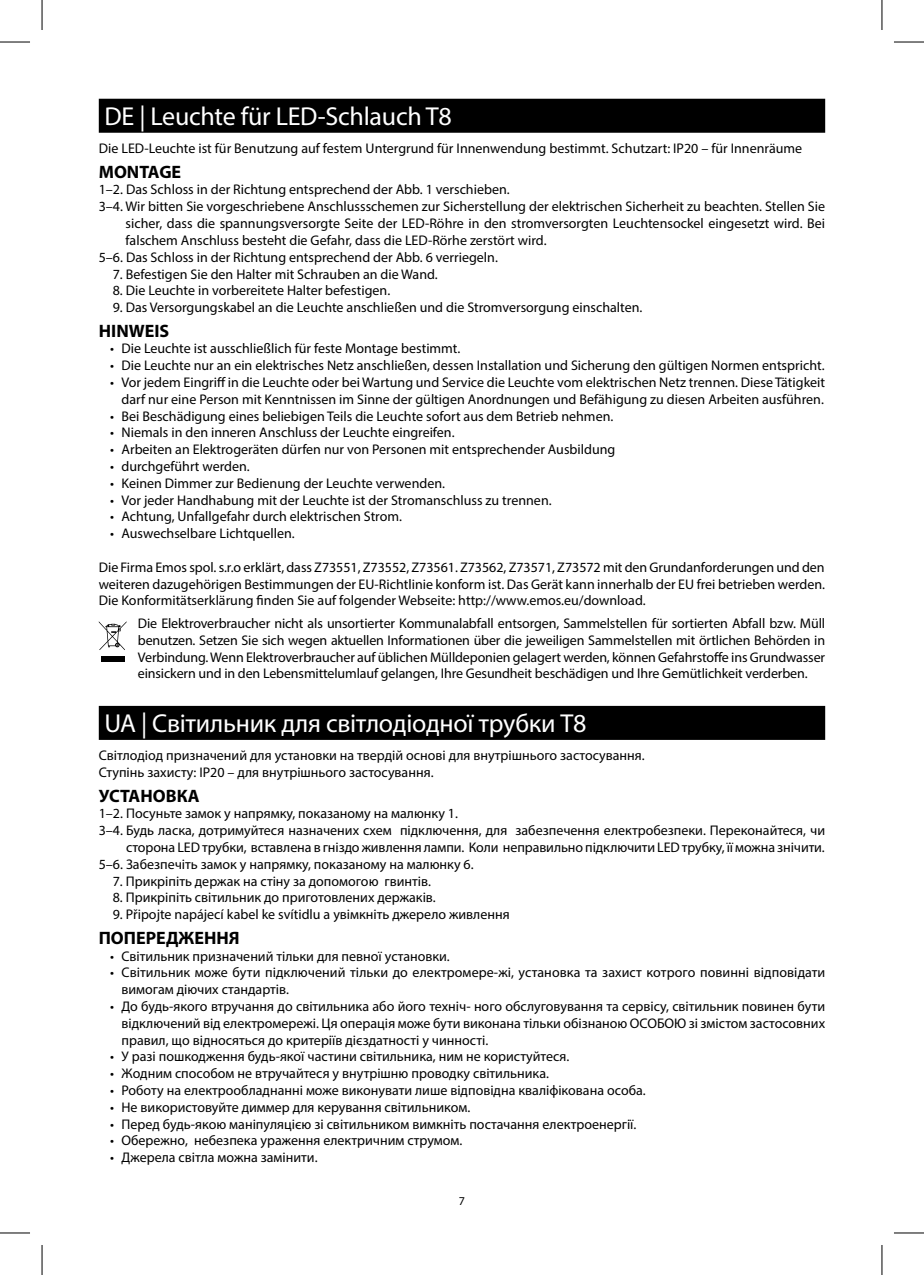
<style>
.page{position:relative;width:924px;height:1275px;background:#fff}
.page>*{position:absolute;margin:0;border:0;box-sizing:border-box;transform-origin:0 0}
.t1{font:26px "Myriad Pro";letter-spacing:-.01em;color:#fff}
.t2{font:700 18px "Myriad Pro";color:#000}
.t3{font:14px/16.8px "Myriad Pro";color:#000;text-align:justify}
.t4{font:12px "Myriad Pro";color:#000}
</style>
<div class="page">
<div style="left:99px;top:99px;width:725px;height:34px;background:#000"></div>
<div style="left:99px;top:706px;width:725px;height:34px;background:#000"></div>
<svg style="left:99px;top:621px;width:27px;height:29px"></svg>
<div style="left:101px;top:656px;width:23px;height:5px;background:#000"></div>
<hr style="left:0;top:42px;width:30px;height:1px;background:#000">
<hr style="left:893px;top:42px;width:30px;height:1px;background:#000">
<hr style="left:0;top:1232px;width:30px;height:1px;background:#000">
<hr style="left:893px;top:1232px;width:30px;height:1px;background:#000">
<hr style="left:42px;top:0;width:1px;height:30px;background:#000">
<hr style="left:42px;top:1245px;width:1px;height:30px;background:#000">
<hr style="left:881px;top:0;width:1px;height:30px;background:#000">
<hr style="left:881px;top:1245px;width:1px;height:30px;background:#000">
<h1 class="t1" style="left:104px;top:100px;width:348px">DE | Leuchte für LED-Schlauch T8</h1>
<p class="t3" style="left:99px;top:140px;width:704px">Die LED-Leuchte ist für Benutzung auf festem Untergrund für Innenwendung bestimmt. Schutzart: IP20 – für Innenräume</p>
<p class="t2" style="left:99px;top:160px;width:84px">MONTAGE</p>
<p class="t3" style="left:99px;top:181px;width:412px">1–2. Das Schloss in der Richtung entsprechend der Abb. 1 verschieben.</p>
<p class="t3" style="left:99px;top:198px;width:727px">3–4. Wir bitten Sie vorgeschriebene Anschlussschemen zur Sicherstellung der elektrischen Sicherheit zu beachten. Stellen Sie</p>
<p class="t3" style="left:125px;top:215px;width:700px">sicher, dass die spannungsversorgte Seite der LED-Röhre in den stromversorgten Leuchtensockel eingesetzt wird. Bei</p>
<p class="t3" style="left:125px;top:231px;width:422px">falschem Anschluss besteht die Gefahr, dass die LED-Rörhe zerstört wird.</p>
<p class="t3" style="left:99px;top:248px;width:400px">5–6. Das Schloss in der Richtung entsprechend der Abb. 6 verriegeln.</p>
<p class="t3" style="left:113px;top:265px;width:326px">7. Befestigen Sie den Halter mit Schrauben an die Wand.</p>
<p class="t3" style="left:113px;top:282px;width:279px">8. Die Leuchte in vorbereitete Halter befestigen.</p>
<p class="t3" style="left:113px;top:299px;width:531px">9. Das Versorgungskabel an die Leuchte anschließen und die Stromversorgung einschalten.</p>
<p class="t2" style="left:99px;top:319px;width:72px">HINWEIS</p>
<p class="t3" style="left:110px;top:340px;width:351px">• Die Leuchte ist ausschließlich für feste Montage bestimmt.</p>
<p class="t3" style="left:110px;top:357px;width:715px">• Die Leuchte nur an ein elektrisches Netz anschließen, dessen Installation und Sicherung den gültigen Normen entspricht.</p>
<p class="t3" style="left:110px;top:374px;width:716px;text-align:right">• Vor jedem Eingriff in die Leuchte oder bei Wartung und Service die Leuchte vom elektrischen Netz trennen. Diese Tätigkeit darf nur eine Person mit Kenntnissen im Sinne der gültigen Anordnungen und Befähigung zu diesen Arbeiten ausführen.</p>
<p class="t3" style="left:110px;top:407px;width:504px">• Bei Beschädigung eines beliebigen Teils die Leuchte sofort aus dem Betrieb nehmen.</p>
<p class="t3" style="left:110px;top:424px;width:346px">• Niemals in den inneren Anschluss der Leuchte eingreifen.</p>
<p class="t3" style="left:110px;top:441px;width:506px">• Arbeiten an Elektrogeräten dürfen nur von Personen mit entsprechender Ausbildung</p>
<p class="t3" style="left:110px;top:458px;width:141px">• durchgeführt werden.</p>
<p class="t3" style="left:110px;top:474px;width:336px">• Keinen Dimmer zur Bedienung der Leuchte verwenden.</p>
<p class="t3" style="left:110px;top:491px;width:443px">• Vor jeder Handhabung mit der Leuchte ist der Stromanschluss zu trennen.</p>
<p class="t3" style="left:110px;top:508px;width:293px">• Achtung, Unfallgefahr durch elektrischen Strom.</p>
<p class="t3" style="left:110px;top:525px;width:186px">• Auswechselbare Lichtquellen.</p>
<p class="t3" style="left:99px;top:558px;width:727px">Die Firma Emos spol. s.r.o erklärt, dass Z73551, Z73552, Z73561. Z73562, Z73571, Z73572 mit den Grundanforderungen und den weiteren dazugehörigen Bestimmungen der EU-Richtlinie konform ist. Das Gerät kann innerhalb der EU frei betrieben werden.<br>Die Konformitätserklärung finden Sie auf folgender Webseite: http://www.emos.eu/download.</p>
<p class="t3" style="left:138px;top:614px;width:688px">Die Elektroverbraucher nicht als unsortierter Kommunalabfall entsorgen, Sammelstellen für sortierten Abfall bzw. Müll benutzen. Setzen Sie sich wegen aktuellen Informationen über die jeweiligen Sammelstellen mit örtlichen Behörden in Verbindung. Wenn Elektroverbraucher auf üblichen Mülldeponien gelagert werden, können Gefahrstoffe ins Grundwasser einsickern und in den Lebensmittelumlauf gelangen, Ihre Gesundheit beschädigen und Ihre Gemütlichkeit verderben.</p>
<h1 class="t1" style="left:104px;top:707px;width:483px">UA | Світильник для світлодіодної трубки Т8</h1>
<p class="t3" style="left:99px;top:747px;width:547px">Світлодіод призначений для установки на твердій основі для внутрішнього застосування.<br>Ступінь захисту: IP20 – для внутрішнього застосування.</p>
<p class="t2" style="left:99px;top:784px;width:102px">УСТАНОВКА</p>
<p class="t3" style="left:99px;top:805px;width:360px">1–2. Посуньте замок у напрямку, показаному на малюнку 1.</p>
<p class="t3" style="left:99px;top:822px;width:727px">3–4. Будь ласка, дотримуйтеся назначених схем підключення, для забезпечення електробезпеки. Переконайтеся, чи</p>
<p class="t3" style="left:126px;top:838px;width:700px">сторона LED трубки, вставлена в гніздо живлення лампи. Коли неправильно підключити LED трубку, її можна знічити.</p>
<p class="t3" style="left:99px;top:855px;width:376px">5–6. Забезпечіть замок у напрямку, показаному на малюнку 6.</p>
<p class="t3" style="left:113px;top:872px;width:319px">7. Прикріпіть держак на стіну за допомогою гвинтів.</p>
<p class="t3" style="left:113px;top:889px;width:324px">8. Прикріпіть світильник до приготовлених держаків.</p>
<p class="t3" style="left:113px;top:906px;width:398px">9. Připojte napájecí kabel ke svítidlu a увімкніть джерело живлення</p>
<p class="t2" style="left:99px;top:926px;width:142px">ПОПЕРЕДЖЕННЯ</p>
<p class="t3" style="left:110px;top:947px;width:341px">• Світильник призначений тільки для певної установки.</p>
<p class="t3" style="left:121px;top:964px;width:705px;text-indent:-11px">• Світильник може бути підключений тільки до електромере-жі, установка та захист котрого повинні відповідати вимогам діючих стандартів.</p>
<p class="t3" style="left:121px;top:997px;width:705px;text-indent:-11px">• До будь-якого втручання до світильника або його техніч- ного обслуговування та сервісу, світильник повинен бути відключений від електромережі. Ця операція може бути виконана тільки обізнаною ОСОБОЮ зі змістом застосовних правил, що відносяться до критеріїв дієздатності у чинності.</p>
<p class="t3" style="left:110px;top:1048px;width:460px">• У разі пошкодження будь-якої частини світильника, ним не користуйтеся.</p>
<p class="t3" style="left:110px;top:1064px;width:440px">• Жодним способом не втручайтеся у внутрішню проводку світильника.</p>
<p class="t3" style="left:110px;top:1081px;width:537px">• Роботу на електрообладнанні може виконувати лише відповідна кваліфікована особа.</p>
<p class="t3" style="left:110px;top:1098px;width:361px">• Не використовуйте диммер для керування світильником.</p>
<p class="t3" style="left:110px;top:1115px;width:527px">• Перед будь-якою маніпуляцією зі світильником вимкніть постачання електроенергії.</p>
<p class="t3" style="left:110px;top:1132px;width:353px">• Обережно, небезпека ураження електричним струмом.</p>
<p class="t3" style="left:110px;top:1148px;width:209px">• Джерела світла можна замінити.</p>
<p class="t4" style="left:458px;top:1193px;width:8px">7</p>
</div>
